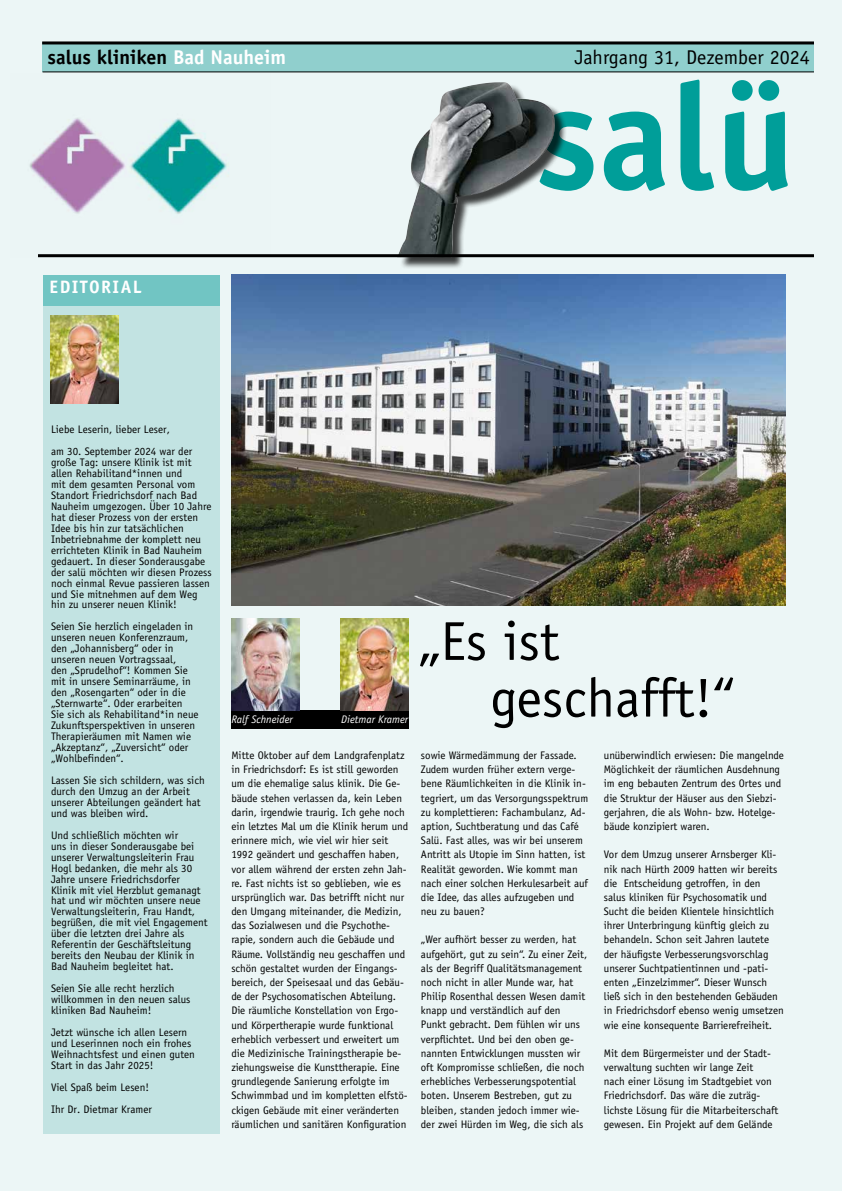
<style>
.page{position:relative;width:842px;height:1191px;background:#ecf6f6}
.page>*{position:absolute;margin:0;border:0;box-sizing:border-box;transform-origin:0 0}
.t1{font:700 150px "Officina Sans Std";color:#009e99}
.t2{font:54.8px "Officina Sans Std";color:#000}
.t3{font:700 20px "Officina Sans Std";color:#000}
.t4{font:20px "Officina Sans Std";color:#000}
.t5{font:700 18px "Officina Sans Std";letter-spacing:.08em;color:#fff}
.t6{font:11px/14.2px "Officina Sans Std";color:#000}
.t7{font:italic 11px "Officina Sans Std";color:#fff}
.s1{color:#fff}
</style>
<div class="page">
<div style="left:43px;top:305px;width:177px;height:828px;background:#c2e3e2"></div>
<div style="left:43px;top:275px;width:177px;height:30px;background:#71c5c3"></div>
<img style="left:51px;top:316px;width:68px;height:88px">
<img style="left:29px;top:118px;width:200px;height:96px">
<div style="left:231px;top:710px;width:103px;height:18px;background:#000"></div>
<div style="left:305px;top:710px;width:103px;height:18px;background:#000"></div>
<div style="left:399px;top:84px;width:168px;height:186px;background:#000;opacity:.75"></div>
<img style="left:398px;top:82px;width:157px;height:172px">
<hr style="left:38px;top:254px;width:776px;height:3px;background:#000">
<div style="left:43px;top:42px;width:771px;height:29px;background:#90cfcd"></div>
<hr style="left:42px;top:41px;width:772px;height:3px;background:#000">
<hr style="left:43px;top:71px;width:771px;height:1px;background:#000">
<img style="left:231px;top:274px;width:555px;height:331px">
<img style="left:231px;top:619px;width:68px;height:91px">
<img style="left:340px;top:619px;width:68px;height:91px">
<h3 class="t3" style="left:48px;top:44px;width:240px">salus kliniken <span class="s1">Bad Nauheim</span></h3>
<h3 class="t4" style="left:575px;top:45px;width:236px">Jahrgang 31, Dezember 2024</h3>
<h3 class="t5" style="left:50px;top:276px;width:94px">EDITORIAL</h3>
<h1 class="t1" style="left:535px;top:44px;width:262px">salü</h1>
<p class="t6" style="left:51px;top:418px;width:143px;line-height:21.9px">Liebe Leserin, lieber Leser,<br>am 30. September 2024 war der</p>
<p class="t6" style="left:51px;top:457px;width:162px;line-height:11px">große Tag: unsere Klinik ist mit allen Rehabilitand*innen und<br>mit dem gesamten Personal vom<br>Standort Friedrichsdorf nach Bad<br>Nauheim umgezogen. Über 10 Jahre hat dieser Prozess von der ersten<br>Idee bis hin zur tatsächlichen<br>Inbetriebnahme der komplett neu errichteten Klinik in Bad Nauheim gedauert. In dieser Sonderausgabe der salü möchten wir diesen Prozess noch einmal Revue passieren lassen und Sie mitnehmen auf dem Weg hin zu unserer neuen Klinik!</p>
<p class="t6" style="left:51px;top:621px;width:149px;line-height:11px">Seien Sie herzlich eingeladen in unseren neuen Konferenzraum, den „Johannisberg“ oder in unseren neuen Vortragssaal,<br>den „Sprudelhof“! Kommen Sie mit in unsere Seminarräume, in den „Rosengarten“ oder in die „Sternwarte“. Oder erarbeiten<br>Sie sich als Rehabilitand*in neue<br>Zukunftsperspektiven in unseren<br>Therapieräumen mit Namen wie „Akzeptanz“, „Zuversicht“ oder „Wohlbefinden“.</p>
<p class="t6" style="left:51px;top:774px;width:155px;line-height:11px">Lassen Sie sich schildern, was sich durch den Umzug an der Arbeit unserer Abteilungen geändert hat und was bleiben wird.</p>
<p class="t6" style="left:51px;top:829px;width:158px;line-height:11px">Und schließlich möchten wir<br>uns in dieser Sonderausgabe bei unserer Verwaltungsleiterin Frau<br>Hogl bedanken, die mehr als 30<br>Jahre unsere Friedrichsdorfer<br>Klinik mit viel Herzblut gemanagt hat und wir möchten unsere neue<br>Verwaltungsleiterin, Frau Handt, begrüßen, die mit viel Engagement über die letzten drei Jahre als<br>Referentin der Geschäftsleitung bereits den Neubau der Klinik in<br>Bad Nauheim begleitet hat.</p>
<p class="t6" style="left:51px;top:983px;width:141px;line-height:11px">Seien Sie alle recht herzlich willkommen in den neuen salus kliniken Bad Nauheim!</p>
<p class="t6" style="left:51px;top:1026px;width:145px;line-height:11px">Jetzt wünsche ich allen Lesern und Leserinnen noch ein frohes<br>Weihnachtsfest und einen guten<br>Start in das Jahr 2025!</p>
<p class="t6" style="left:51px;top:1076px;width:102px;line-height:21.9px">Viel Spaß beim Lesen!<br>Ihr Dr. Dietmar Kramer</p>
<p class="t7" style="left:231px;top:713px;width:63px">Ralf Schneider</p>
<p class="t7" style="left:341px;top:713px;width:68px">Dietmar Kramer</p>
<p class="t6" style="left:231px;top:748px;width:178px">Mitte Oktober auf dem Landgrafenplatz in Friedrichsdorf: Es ist still geworden um die ehemalige salus klinik. Die Ge&shy;bäude stehen verlassen da, kein Leben darin, irgendwie traurig. Ich gehe noch ein letztes Mal um die Klinik herum und erinnere mich, wie viel wir hier seit 1992 geändert und geschaffen haben, vor allem während der ersten zehn Jah&shy;re. Fast nichts ist so geblieben, wie es ursprünglich war. Das betrifft nicht nur den Umgang miteinander, die Medizin, das Sozialwesen und die Psychothe&shy;rapie, sondern auch die Gebäude und Räume. Vollständig neu geschaffen und schön gestaltet wurden der Eingangs&shy;bereich, der Speisesaal und das Gebäu&shy;de der Psychosomatischen Abteilung.<br>Die räumliche Konstellation von Ergo&shy;und Körpertherapie wurde funktional erheblich verbessert und erweitert um die Medizinische Trainingstherapie be&shy;ziehungsweise die Kunsttherapie. Eine grundlegende Sanierung erfolgte im Schwimmbad und im kompletten elfstö&shy;ckigen Gebäude mit einer veränderten räumlichen und sanitären Konfiguration</p>
<h2 class="t2" style="left:418px;top:609px;width:143px">„Es ist</h2>
<h2 class="t2" style="left:490px;top:666px;width:246px">geschafft!“</h2>
<p class="t6" style="left:421px;top:748px;width:169px">sowie Wärmedämmung der Fassade.<br>Zudem wurden früher extern verge&shy;bene Räumlichkeiten in die Klinik in&shy;tegriert, um das Versorgungsspektrum zu komplettieren: Fachambulanz, Ad&shy;aption, Suchtberatung und das Café Salü. Fast alles, was wir bei unserem Antritt als Utopie im Sinn hatten, ist Realität geworden. Wie kommt man nach einer solchen Herkulesarbeit auf die Idee, das alles aufzugeben und neu zu bauen?</p>
<p class="t6" style="left:421px;top:932px;width:168px">„Wer aufhört besser zu werden, hat aufgehört, gut zu sein“. Zu einer Zeit, als der Begriff Qualitätsmanagement noch nicht in aller Munde war, hat Philip Rosenthal dessen Wesen damit knapp und verständlich auf den Punkt gebracht. Dem fühlen wir uns verpflichtet. Und bei den oben ge&shy;nannten Entwicklungen mussten wir oft Kompromisse schließen, die noch erhebliches Verbesserungspotential boten. Unserem Bestreben, gut zu bleiben, standen jedoch immer wie&shy;der zwei Hürden im Weg, die sich als</p>
<p class="t6" style="left:604px;top:748px;width:182px">unüberwindlich erwiesen: Die mangelnde Möglichkeit der räumlichen Ausdehnung im eng bebauten Zentrum des Ortes und die Struktur der Häuser aus den Siebzi&shy;gerjahren, die als Wohn- bzw. Hotelge&shy;bäude konzipiert waren.</p>
<p class="t6" style="left:604px;top:847px;width:181px">Vor dem Umzug unserer Arnsberger Kli&shy;nik nach Hürth 2009 hatten wir bereits die Entscheidung getroffen, in den salus kliniken für Psychosomatik und Sucht die beiden Klientele hinsichtlich ihrer Unterbringung künftig gleich zu behandeln. Schon seit Jahren lautete der häufigste Verbesserungsvorschlag unserer Suchtpatientinnen und -pati&shy;enten „Einzelzimmer“. Dieser Wunsch ließ sich in den bestehenden Gebäuden in Friedrichsdorf ebenso wenig umsetzen wie eine konsequente Barrierefreiheit.</p>
<p class="t6" style="left:604px;top:1046px;width:176px">Mit dem Bürgermeister und der Stadt&shy;verwaltung suchten wir lange Zeit<br>nach einer Lösung im Stadtgebiet von Friedrichsdorf. Das wäre die zuträg&shy;lichste Lösung für die Mitarbeiterschaft gewesen. Ein Projekt auf dem Gelände</p>
</div>
